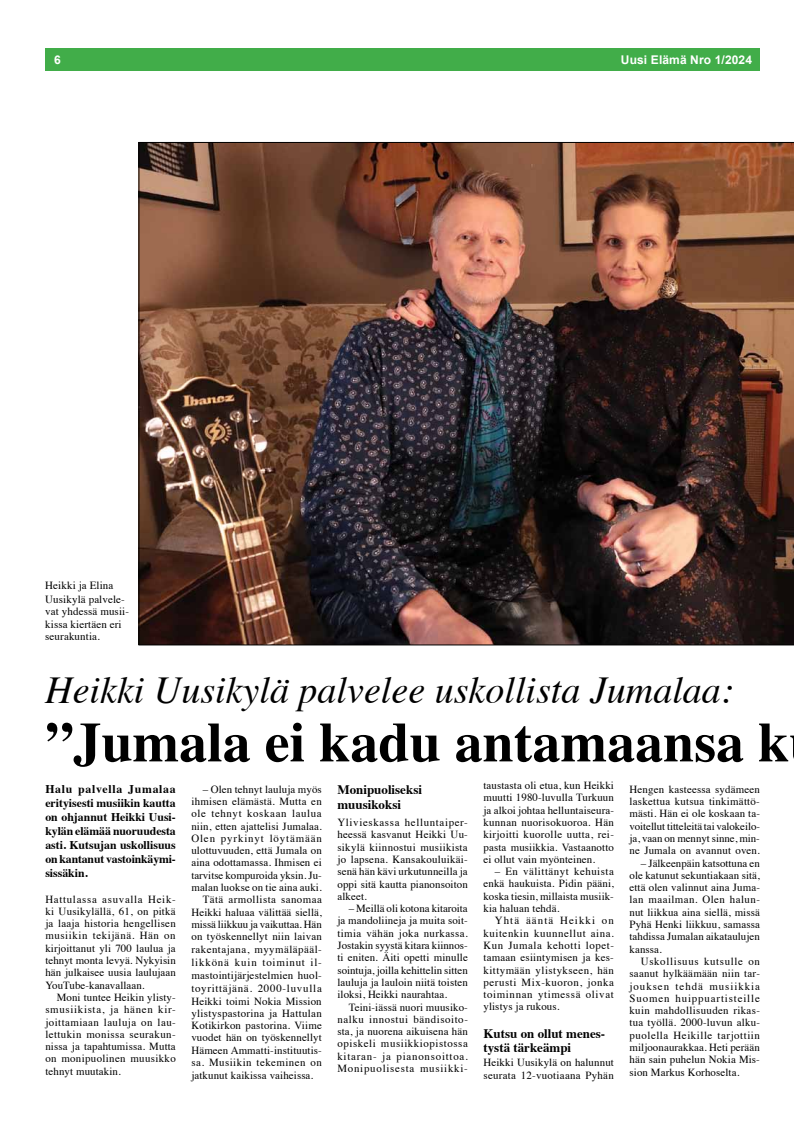
<style>
.page{position:relative;width:794px;height:1134px;background:#fff}
.page>*{position:absolute;margin:0;border:0;box-sizing:border-box;transform-origin:0 0}
.t1{font:700 56px "Times";color:#000}
.t2{font:italic 38px "Times";color:#000}
.t3{font:700 13px/15px "Times";color:#000}
.t4{font:700 12px "Arial";letter-spacing:.01em;color:#fff}
.t5{font:700 11.8px/14px "Times";color:#000;text-align:justify}
.t6{font:11px/12.2px "Times";letter-spacing:.01em;color:#000}
.t7{font:10.9px/12.3px "Times";letter-spacing:.01em;color:#000;text-align:justify}
.s1{font-size:11px}
.s2{font-size:10.9px}
</style>
<div class="page">
<div style="left:45px;top:48px;width:715px;height:23px;background:#41ad49"></div>
<img style="left:139px;top:142px;width:655px;height:503px">
<p class="t4" style="left:54px;top:52px;width:8px">6</p>
<p class="t4" style="left:621px;top:52px;width:133px">Uusi Elämä Nro 1/2024</p>
<p class="t6" style="left:45px;top:578px;width:81px;line-height:13.6px">Heikki ja Elina<br>Uusikylä palvele-</p>
<p class="t6" style="left:45px;top:604px;width:85px">vat yhdessä musii&shy;kissa kiertäen eri seurakuntia.</p>
<h2 class="t2" style="left:45px;top:658px;width:690px">Heikki Uusikylä palvelee uskollista Jumalaa:</h2>
<h1 class="t1" style="left:45px;top:689px;width:745px">”Jumala ei kadu antamaansa k</h1>
<p class="t5" style="left:45px;top:781px;width:132px">Halu palvella Jumalaa erityisesti musiikin kautta on ohjannut Heikki Uusi&shy;kylän elämää nuoruudesta asti. Kutsujan uskollisuus on kantanut vastoinkäymi&shy;sissäkin.</p>
<p class="t7" style="left:45px;top:892px;width:132px">Hattulassa asuvalla Heik&shy;ki Uusikylällä, 61, on pitkä ja laaja historia hengellisen musiikin tekijänä. Hän on kirjoittanut yli 700 laulua ja tehnyt monta levyä. Nykyisin hän julkaisee uusia laulujaan YouTube-kanavallaan.</p>
<p class="t7" style="left:45px;top:990px;width:132px;text-indent:11px">Moni tuntee Heikin ylisty&shy;smusiikista, ja hänen kir&shy;joittamiaan lauluja on lau&shy;lettukin monissa seurakun&shy;nissa ja tapahtumissa. Mutta on monipuolinen muusikko tehnyt muutakin.</p>
<p class="t7" style="left:191px;top:782px;width:132px;text-align:right">– Olen tehnyt lauluja myös ihmisen elämästä. Mutta en ole tehnyt koskaan laulua niin, etten ajattelisi Jumalaa.<br>Olen pyrkinyt löytämään ulottuvuuden, että Jumala on aina odottamassa. Ihmisen ei tarvitse kompuroida yksin. Ju&shy;malan luokse on tie aina auki.<br>Tätä armollista sanomaa<br>Heikki haluaa välittää siellä, missä liikkuu ja vaikuttaa. Hän on työskennellyt niin laivan rakentajana, myymäläpääl&shy;likkönä kuin <span class="s1">toiminut il-</span></p>
<p class="t6" style="left:191px;top:968px;width:132px;line-height:13.2px">mastointijärjestelmien huol&shy;toyrittäjänä. <span class="s2">2000-luvulla</span></p>
<p class="t7" style="left:191px;top:994px;width:132px">Heikki toimi Nokia Mission ylistyspastorina ja Hattulan Kotikirkon pastorina. Viime vuodet hän on työskennellyt Hämeen Ammatti-instituutis&shy;sa. Musiikin tekeminen on jatkunut kaikissa vaiheissa<span class="s1">.</span></p>
<p class="t3" style="left:337px;top:781px;width:86px">Monipuoliseksi muusikoksi</p>
<p class="t7" style="left:337px;top:815px;width:132px">Ylivieskassa helluntaiper&shy;heessä kasvanut Heikki Uu&shy;sikylä kiinnostui musiikista jo lapsena. Kansakouluikäi&shy;senä hän kävi urkutunneilla ja oppi sitä kautta pianonsoiton alkeet.</p>
<p class="t7" style="left:337px;top:901px;width:132px;text-indent:11px">– Meillä oli kotona kitaroita ja mandoliineja ja muita soit&shy;timia vähän joka nurkassa.<br>Jostakin syystä kitara kiinnos&shy;ti eniten. Äiti opetti minulle sointuja, joilla kehittelin sitten lauluja ja lauloin niitä toisten iloksi, Heikki naurahtaa.</p>
<p class="t7" style="left:337px;top:1000px;width:132px;text-indent:11px">Teini-iässä nuori muusiko&shy;nalku innostui bändisoito&shy;sta, ja nuorena aikuisena hän opiskeli musiikkiopistossa kitaran- ja pianonsoittoa.<br>Monipuolisesta musiikki-</p>
<p class="t7" style="left:483px;top:778px;width:132px">taustasta oli etua, kun Heikki muutti 1980-luvulla Turkuun ja alkoi johtaa helluntaiseura&shy;kunnan nuorisokuoroa. Hän kirjoitti kuorolle uutta, rei&shy;pasta musiikkia. Vastaanotto ei ollut vain myönteinen.</p>
<p class="t7" style="left:483px;top:864px;width:132px;text-indent:11px">– En välittänyt kehuista enkä haukuista. Pidin pääni, koska tiesin, millaista musiik&shy;kia haluan tehdä.</p>
<p class="t7" style="left:483px;top:914px;width:132px;text-indent:11px">Yhtä ääntä Heikki on kuitenkin kuunnellut aina.<br>Kun Jumala kehotti lopet&shy;tamaan esiintymisen ja kes&shy;kittymään ylistykseen, hän perusti Mix-kuoron, jonka toiminnan ytimessä olivat ylistys ja rukous.</p>
<p class="t3" style="left:483px;top:1025px;width:123px;line-height:14.3px">Kutsu on ollut menes&shy;tystä tärkeämpi</p>
<p class="t7" style="left:483px;top:1055px;width:132px">Heikki Uusikylä on halunnut seurata 12-vuotiaana Pyhän</p>
<p class="t7" style="left:629px;top:782px;width:132px">Hengen kasteessa sydämeen laskettua kutsua tinkimättö&shy;mästi. Hän ei ole koskaan ta&shy;voitellut titteleitä tai valokeilo&shy;ja, vaan on mennyt sinne, min&shy;ne Jumala on avannut oven.</p>
<p class="t7" style="left:629px;top:856px;width:132px;text-indent:11px">– Jälkeenpäin katsottuna en ole katunut sekuntiakaan sitä, että olen valinnut aina Juma&shy;lan maailman. Olen halun&shy;nut liikkua aina siellä, missä Pyhä Henki liikkuu, samassa tahdissa Jumalan aikataulujen kanssa.</p>
<p class="t7" style="left:629px;top:954px;width:132px;text-indent:11px">Uskollisuus kutsulle on saanut hylkäämään niin tar&shy;jouksen tehdä musiikkia Suomen huippuartisteille kuin mahdollisuuden rikas&shy;tua työllä. 2000-luvun alku&shy;puolella Heikille tarjottiin miljoonaurakkaa. Heti perään hän sain puhelun Nokia Mis&shy;sion Markus Korhoselta.</p>
</div>
